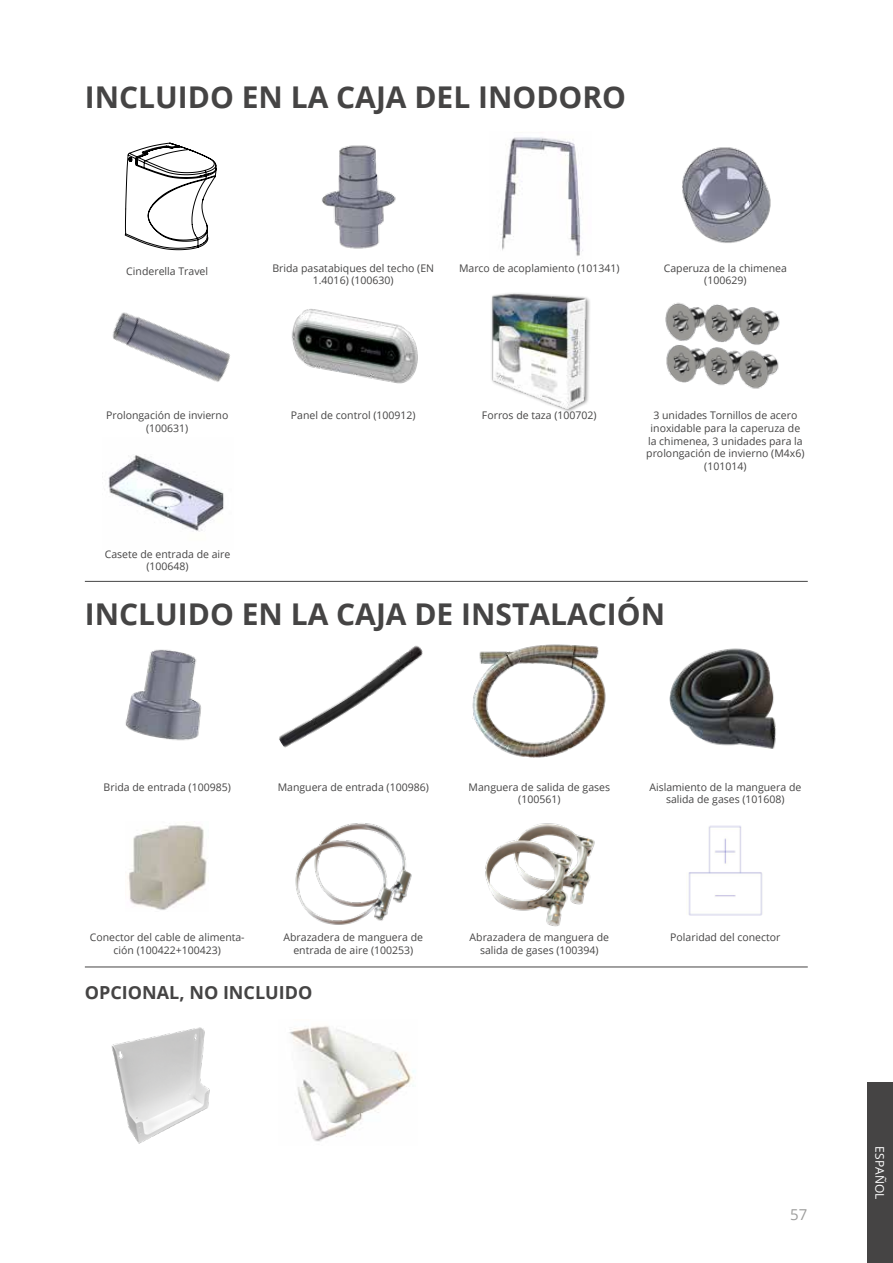
<style>
.page{position:relative;width:893px;height:1263px;background:#fff}
.page>*{position:absolute;margin:0;border:0;box-sizing:border-box;transform-origin:0 0}
.t1{font:700 30px "Open Sans";color:#454444}
.t2{font:700 18px "Open Sans";color:#454444}
.t3{font:15px "Open Sans";color:#9d9d9c}
.t4{font:12px "Open Sans";color:#fff}
.t5{font:10.5px/12.6px "Open Sans";color:#454444;text-align:center}
</style>
<div class="page">
<div style="left:867px;top:1082px;width:26px;height:181px;background:#454444"></div>
<img style="left:491px;top:293px;width:99px;height:118px">
<img style="left:279px;top:645px;width:144px;height:103px">
<img style="left:472px;top:644px;width:134px;height:114px">
<svg style="left:125px;top:142px;width:92px;height:108px"></svg>
<img style="left:326px;top:823px;width:86px;height:80px">
<img style="left:295px;top:836px;width:98px;height:89px">
<img style="left:523px;top:823px;width:72px;height:82px">
<img style="left:485px;top:833px;width:91px;height:94px">
<img style="left:688px;top:825px;width:75px;height:91px">
<img style="left:322px;top:145px;width:74px;height:104px">
<img style="left:500px;top:137px;width:83px;height:119px">
<img style="left:682px;top:147px;width:89px;height:96px">
<img style="left:112px;top:312px;width:118px;height:70px">
<img style="left:291px;top:309px;width:127px;height:75px">
<img style="left:665px;top:302px;width:115px;height:87px">
<img style="left:125px;top:649px;width:76px;height:92px">
<img style="left:128px;top:822px;width:79px;height:88px">
<hr style="left:85px;top:581px;width:723px;height:1px;background:#454444">
<hr style="left:85px;top:966px;width:723px;height:1px;background:#454444">
<img style="left:669px;top:648px;width:107px;height:101px">
<img style="left:111px;top:1027px;width:99px;height:117px">
<img style="left:289px;top:1026px;width:126px;height:116px">
<img style="left:102px;top:455px;width:122px;height:77px">
<h1 class="t1" style="left:85px;top:76px;width:543px">INCLUIDO EN LA CAJA DEL INODORO</h1>
<p class="t5" style="left:126px;top:265px;width:83px">Cinderella Travel</p>
<p class="t5" style="left:272px;top:261px;width:163px">Brida pasatabiques del techo (EN<br>1.4016) (100630)</p>
<p class="t5" style="left:459px;top:261px;width:162px">Marco de acoplamiento (101341)</p>
<p class="t5" style="left:664px;top:261px;width:125px">Caperuza de la chimenea (100629)</p>
<p class="t5" style="left:106px;top:409px;width:124px">Prolongación de invierno (100631)</p>
<p class="t5" style="left:291px;top:409px;width:126px">Panel de control (100912)</p>
<p class="t5" style="left:482px;top:409px;width:116px">Forros de taza (100702)</p>
<p class="t5" style="left:646px;top:409px;width:160px">3 unidades Tornillos de acero inoxidable para la caperuza de la chimenea, 3 unidades para la prolongación de invierno (M4x6) (101014)</p>
<p class="t5" style="left:105px;top:547px;width:127px">Casete de entrada de aire (100648)</p>
<h1 class="t1" style="left:85px;top:593px;width:582px">INCLUIDO EN LA CAJA DE INSTALACIÓN</h1>
<p class="t5" style="left:104px;top:780px;width:129px">Brida de entrada (100985)</p>
<p class="t5" style="left:278px;top:780px;width:153px">Manguera de entrada (100986)</p>
<p class="t5" style="left:469px;top:780px;width:143px">Manguera de salida de gases (100561)</p>
<p class="t5" style="left:649px;top:780px;width:153px">Aislamiento de la manguera de salida de gases (101608)</p>
<p class="t5" style="left:90px;top:931px;width:156px">Conector del cable de alimenta&shy;ción (100422+100423)</p>
<p class="t5" style="left:284px;top:931px;width:141px">Abrazadera de manguera de entrada de aire (100253)</p>
<p class="t5" style="left:470px;top:931px;width:141px">Abrazadera de manguera de salida de gases (100394)</p>
<p class="t5" style="left:670px;top:931px;width:112px">Polaridad del conector</p>
<h2 class="t2" style="left:85px;top:980px;width:229px">OPCIONAL, NO INCLUIDO</h2>
<h3 class="t3" style="left:790px;top:1205px;width:19px">57</h3>
<p class="t4" style="left:888px;top:1146px;width:54px;rotate:90deg">ESPAÑOL</p>
</div>
